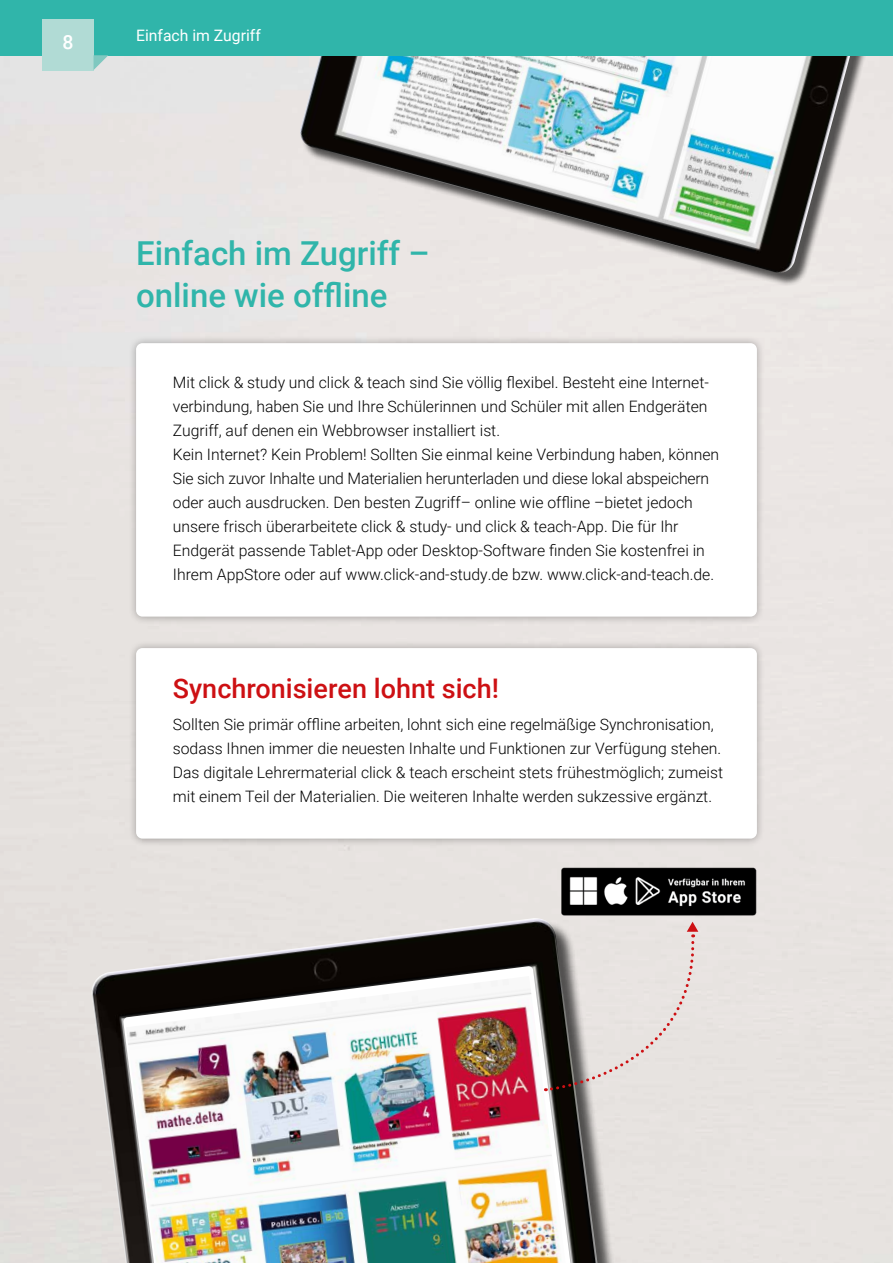
<style>
.page{position:relative;width:893px;height:1263px;background:#fff}
.page>*{position:absolute;margin:0;border:0;box-sizing:border-box;transform-origin:0 0}
.t1{font:500 33px/42px "Roboto";color:#30b5aa}
.t2{font:500 27px "Roboto";color:#cd1013}
.t3{font:500 19.5px "Roboto";color:#fff}
.t4{font:300 15.75px/24px "Roboto";color:#000}
.t5{font:15.75px "Roboto";color:#fff}
</style>
<div class="page">
<div style="left:0;top:55px;width:893px;height:1208px;background:#e7e3e0"></div>
<div style="left:128px;top:335px;width:637px;height:290px;background:#000;opacity:.3"></div>
<div style="left:136px;top:343px;width:621px;height:274px;background:#fff;border-radius:6px"></div>
<div style="left:128px;top:640px;width:637px;height:207px;background:#000;opacity:.3"></div>
<div style="left:136px;top:648px;width:621px;height:190px;background:#fff;border-radius:6px"></div>
<div style="left:302px;top:2px;width:572px;height:285px;background:#ebe6e4"></div>
<img style="left:298px;top:55px;width:562px;height:219px">
<div style="left:94px;top:921px;width:527px;height:342px;background:#000;opacity:.65"></div>
<img style="left:92px;top:918px;width:505px;height:345px">
<div style="left:116px;top:958px;width:468px;height:305px;background:#000;opacity:.5"></div>
<svg style="left:123px;top:966px;width:453px;height:297px;background:#302c2a"></svg>
<img style="left:126px;top:976px;width:440px;height:287px">
<svg style="left:545px;top:922px;width:153px;height:170px;background:#c3bdba"></svg>
<div style="left:0;top:0;width:893px;height:55px;background:#30b5aa"></div>
<div style="left:43px;top:19px;width:51px;height:51px;background:#b1dbd5"></div>
<svg style="left:94px;top:55px;width:14px;height:15px"></svg>
<img style="left:561px;top:868px;width:196px;height:48px">
<p class="t3" style="left:62px;top:29px;width:13px">8</p>
<p class="t5" style="left:136px;top:24px;width:126px">Einfach im Zugriff</p>
<h1 class="t1" style="left:136px;top:231px;width:295px">Einfach im Zugriff – online wie offline</h1>
<p class="t4" style="left:173px;top:370px;width:548px">Mit click &amp; study und click &amp; teach sind Sie völlig flexibel. Besteht eine Internet&shy;verbindung, haben Sie und Ihre Schülerinnen und Schüler mit allen Endgeräten Zugriff, auf denen ein Webbrowser installiert ist.<br>Kein Internet? Kein Problem! Sollten Sie einmal keine Verbindung haben, können Sie sich zuvor Inhalte und Materialien herunterladen und diese lokal abspeichern oder auch ausdrucken. Den besten Zugriff– online wie offline –bietet jedoch unsere frisch überarbeitete click &amp; study- und click &amp; teach-App. Die für Ihr Endgerät passende Tablet-App oder Desktop-Software finden Sie kostenfrei in Ihrem AppStore oder auf www.click-and-study.de bzw. www.click-and-teach.de.</p>
<h2 class="t2" style="left:173px;top:669px;width:328px">Synchronisieren lohnt sich!</h2>
<p class="t4" style="left:173px;top:712px;width:552px">Sollten Sie primär offline arbeiten, lohnt sich eine regelmäßige Synchronisation, sodass Ihnen immer die neuesten Inhalte und Funktionen zur Verfügung stehen.<br>Das digitale Lehrermaterial click &amp; teach erscheint stets frühestmöglich; zumeist mit einem Teil der Materialien. Die weiteren Inhalte werden sukzessive ergänzt.</p>
</div>
